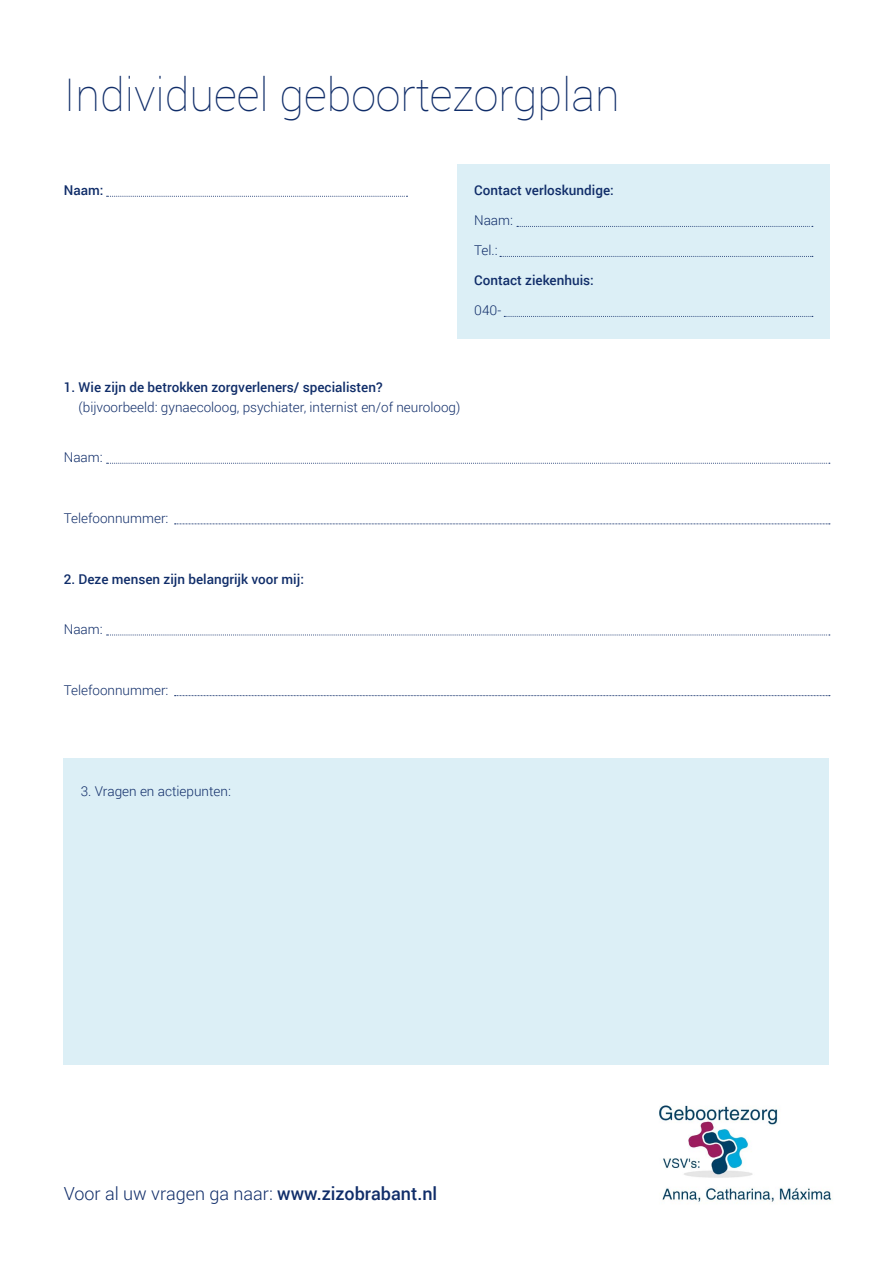
<style>
.page{position:relative;width:893px;height:1263px;background:#fff}
.page>*{position:absolute;margin:0;border:0;box-sizing:border-box;transform-origin:0 0}
.t1{font:100 45px "Roboto";color:#102d69}
.t2{font:300 18px "Roboto";color:#102d69}
.t3{font:300 13.5px "Roboto";color:#102d69}
.t4{font:500 13.5px "Roboto";color:#102d69}
.s1{font-weight:500}
</style>
<div class="page">
<div style="left:64px;top:758px;width:765px;height:306px;background:#dceff6"></div>
<img style="left:659px;top:1105px;width:173px;height:97px">
<svg style="left:107px;top:463px;width:723px;height:1px"></svg>
<svg style="left:175px;top:524px;width:655px;height:1px"></svg>
<svg style="left:107px;top:635px;width:723px;height:1px"></svg>
<svg style="left:175px;top:695px;width:655px;height:1px"></svg>
<svg style="left:107px;top:196px;width:300px;height:1px"></svg>
<div style="left:457px;top:164px;width:372px;height:174px;background:#dceff6"></div>
<svg style="left:517px;top:226px;width:296px;height:1px"></svg>
<svg style="left:500px;top:256px;width:313px;height:1px"></svg>
<svg style="left:504px;top:316px;width:309px;height:1px"></svg>
<h1 class="t1" style="left:64px;top:64px;width:557px">Individueel geboortezorgplan</h1>
<p class="t4" style="left:64px;top:181px;width:41px">Naam:</p>
<p class="t4" style="left:474px;top:181px;width:141px">Contact verloskundige:</p>
<p class="t3" style="left:474px;top:211px;width:40px">Naam:</p>
<p class="t3" style="left:474px;top:241px;width:25px">Tel.:</p>
<p class="t4" style="left:474px;top:271px;width:121px">Contact ziekenhuis:</p>
<p class="t3" style="left:474px;top:301px;width:29px">040-</p>
<p class="t4" style="left:64px;top:377px;width:320px">1. Wie zijn de betrokken zorgverleners/ specialisten?</p>
<p class="t3" style="left:79px;top:398px;width:383px">(bijvoorbeeld: gynaecoloog, psychiater, internist en/of neuroloog)</p>
<p class="t3" style="left:64px;top:448px;width:40px">Naam:</p>
<p class="t3" style="left:64px;top:509px;width:106px">Telefoonnummer:</p>
<p class="t4" style="left:64px;top:569px;width:242px">2. Deze mensen zijn belangrijk voor mij:</p>
<p class="t3" style="left:64px;top:620px;width:40px">Naam:</p>
<p class="t3" style="left:64px;top:680px;width:106px">Telefoonnummer:</p>
<p class="t3" style="left:81px;top:782px;width:152px">3. Vragen en actiepunten:</p>
<h2 class="t2" style="left:64px;top:1181px;width:375px">Voor al uw vragen ga naar: <span class="s1">www.zizobrabant.nl</span></h2>
</div>
